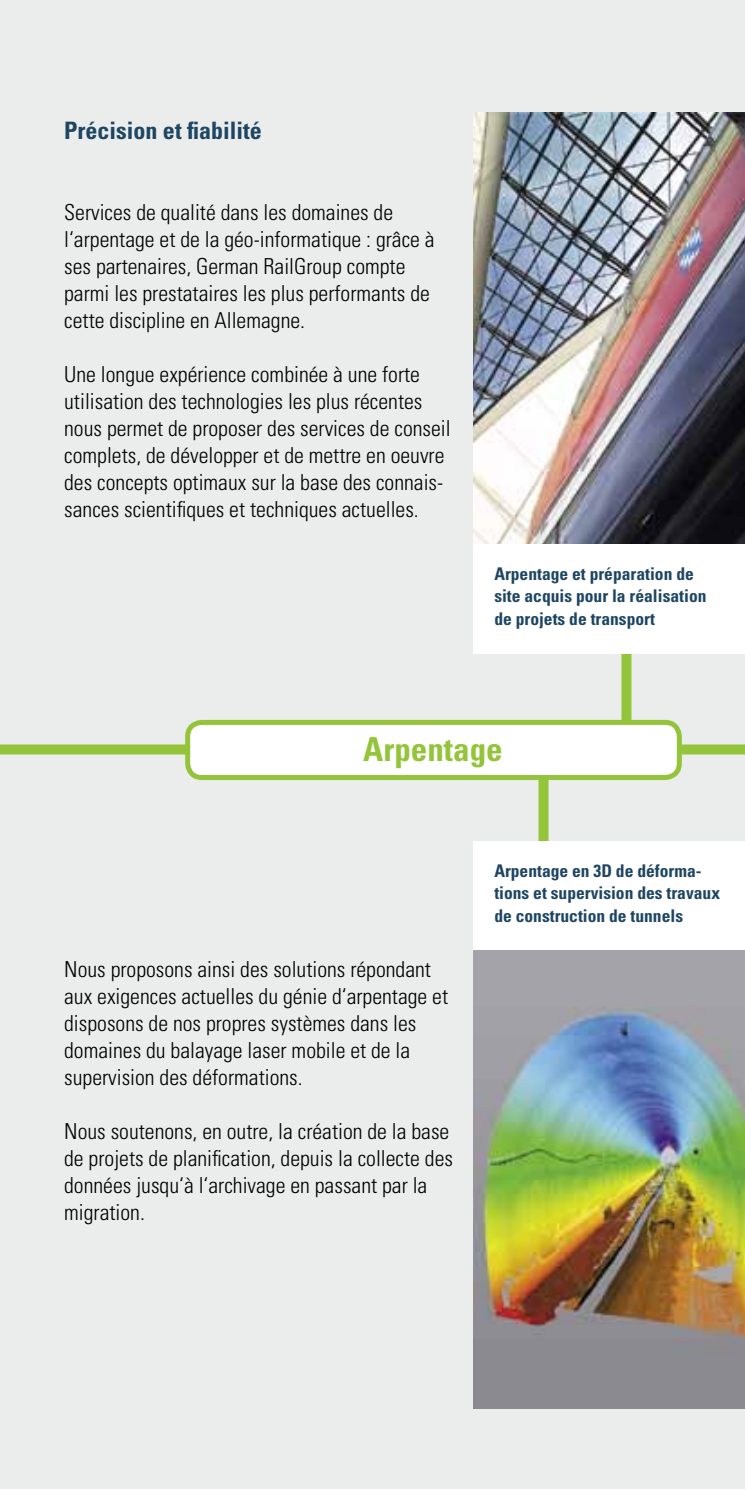
<style>
.page{position:relative;width:745px;height:1489px;background:#fff}
.page>*{position:absolute;margin:0;border:0;box-sizing:border-box;transform-origin:0 0}
.t1{font:700 condensed 33px "Univers";color:#94c43a}
.t2{font:700 condensed 24px "Univers";color:#1e4662}
.t3{font:300 condensed 22px/27px "Univers";color:#000}
.t4{font:700 condensed 17.5px/22.5px "Univers";color:#1e4662}
</style>
<div class="page">
<div style="left:0;top:0;width:744px;height:1488px;background:#ebecec"></div>
<div style="left:621px;top:651px;width:10px;height:99px;background:#94c43a"></div>
<div style="left:538px;top:760px;width:10px;height:98px;background:#94c43a"></div>
<div style="left:0;top:744px;width:744px;height:10px;background:#94c43a"></div>
<img style="left:473px;top:949px;width:271px;height:459px">
<img style="left:473px;top:112px;width:271px;height:432px">
<div style="left:472px;top:544px;width:272px;height:110px;background:#fff"></div>
<div style="left:472px;top:841px;width:272px;height:108px;background:#fff"></div>
<div style="left:187px;top:722px;width:492px;height:55px;background:#fff;border-radius:14px"></div>
<div style="left:185px;top:720px;width:496px;height:60px;border:5px solid #94c43a;border-radius:14px"></div>
<p class="t2" style="left:64px;top:116px;width:199px">Précision et fiabilité</p>
<p class="t3" style="left:64px;top:199px;width:372px">Services de qualité dans les domaines de l‘arpentage et de la géo-informatique : grâce à ses partenaires, German RailGroup compte parmi les prestataires les plus performants de cette discipline en Allemagne.</p>
<p class="t3" style="left:64px;top:361px;width:388px">Une longue expérience combinée à une forte utilisation des technologies les plus récentes nous permet de proposer des services de conseil complets, de développer et de mettre en oeuvre des concepts optimaux sur la base des connais&shy;sances scientifiques et techniques actuelles.</p>
<p class="t4" style="left:494px;top:562px;width:213px">Arpentage et préparation de site acquis pour la réalisation de projets de transport</p>
<h1 class="t1" style="left:363px;top:728px;width:141px">Arpentage</h1>
<p class="t3" style="left:64px;top:955px;width:385px">Nous proposons ainsi des solutions répondant aux exigences actuelles du génie d‘arpentage et disposons de nos propres systèmes dans les domaines du balayage laser mobile et de la supervision des déformations.</p>
<p class="t3" style="left:64px;top:1117px;width:390px">Nous soutenons, en outre, la création de la base de projets de planification, depuis la collecte des données jusqu‘à l‘archivage en passant par la migration.</p>
<p class="t4" style="left:494px;top:859px;width:227px">Arpentage en 3D de déforma&shy;tions et supervision des travaux de construction de tunnels</p>
</div>
